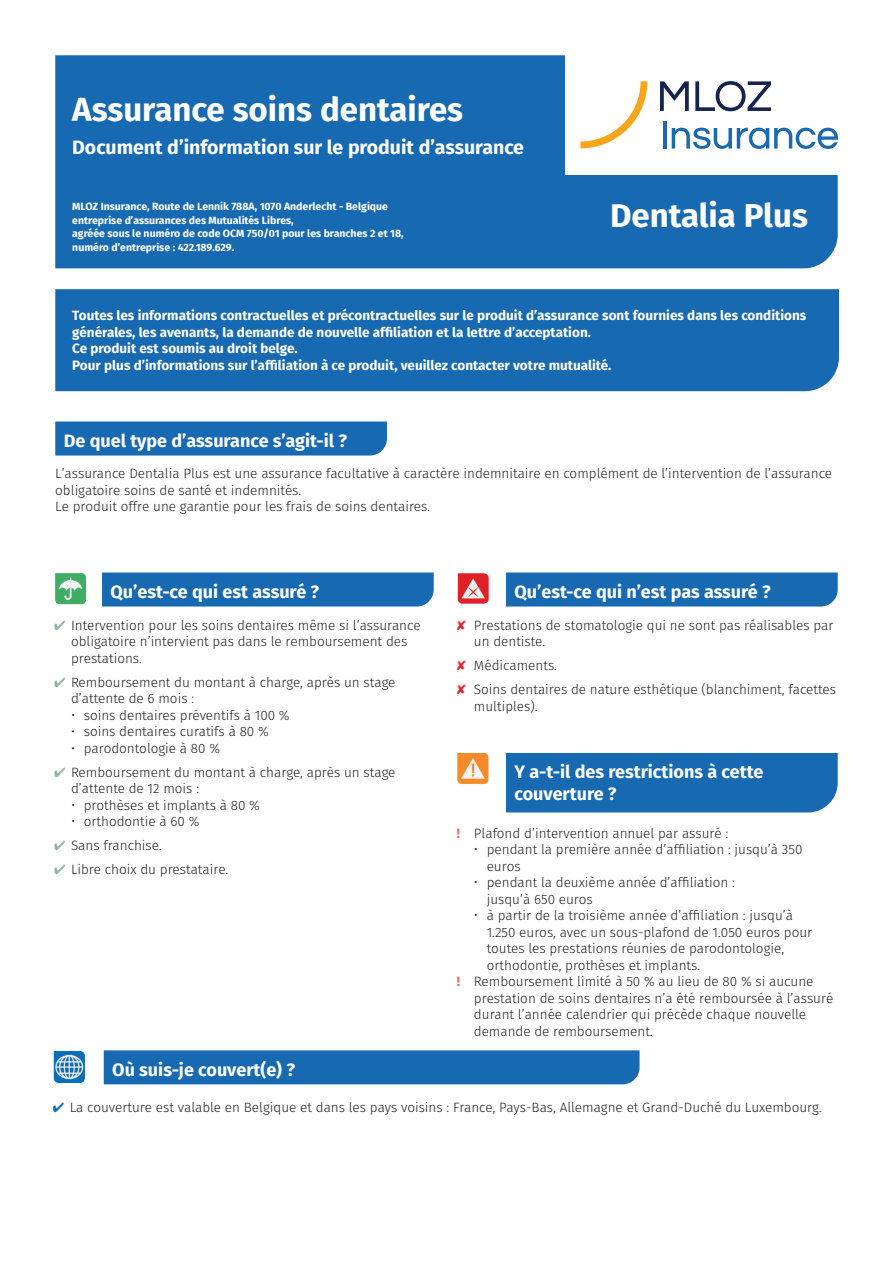
<style>
.page{position:relative;width:893px;height:1263px;background:#fff}
.page>*{position:absolute;margin:0;border:0;box-sizing:border-box;transform-origin:0 0}
.t1{font:700 33px "Fira Sans";color:#fff}
.t2{font:700 19.5px "Fira Sans";color:#fff}
.t3{font:700 18px/21.6px "Fira Sans";color:#fff}
.t4{font:300 13.5px/16.5px "Fira Sans";color:#231f20}
.t5{font:700 13.5px/16.5px "Fira Sans";color:#fff}
.t6{font:700 10.5px/13.5px "Fira Sans";color:#fff}
.s1{color:#91b79d}
.s2{color:#ee1d23}
.s3{font-weight:700;color:#f2695a}
.s4{color:#176ab1}
</style>
<div class="page">
<div style="left:55px;top:55px;width:783px;height:213px;background:#176ab1"></div>
<div style="left:55px;top:289px;width:784px;height:102px;background:#176ab1"></div>
<div style="left:55px;top:421px;width:332px;height:34px;background:#176ab1"></div>
<div style="left:102px;top:572px;width:332px;height:34px;background:#176ab1"></div>
<div style="left:506px;top:572px;width:332px;height:34px;background:#176ab1"></div>
<img style="left:55px;top:573px;width:32px;height:32px">
<img style="left:457px;top:573px;width:32px;height:31px">
<div style="left:506px;top:753px;width:332px;height:59px;background:#176ab1"></div>
<img style="left:457px;top:753px;width:32px;height:32px">
<div style="left:104px;top:1050px;width:535px;height:34px;background:#176ab1"></div>
<img style="left:53px;top:1052px;width:32px;height:31px">
<div style="left:566px;top:51px;width:283px;height:123px;background:#fff"></div>
<svg style="left:580px;top:81px;width:67px;height:67px"></svg>
<svg style="left:660px;top:81px;width:29px;height:30px"></svg>
<svg style="left:695px;top:81px;width:76px;height:30px"></svg>
<hr style="left:663px;top:121px;width:3px;height:28px;background:#176ab1">
<svg style="left:672px;top:128px;width:166px;height:21px"></svg>
<h1 class="t1" style="left:72px;top:82px;width:392px">Assurance soins dentaires</h1>
<h2 class="t2" style="left:72px;top:131px;width:453px">Document d’information sur le produit d’assurance</h2>
<p class="t6" style="left:72px;top:199px;width:333px">MLOZ Insurance, Route de Lennik 788A, 1070 Anderlecht - Belgique entreprise d’assurances des Mutualités Libres,<br>agréée sous le numéro de code OCM 750/01 pour les branches 2 et 18, numéro d’entreprise : 422.189.629.</p>
<h1 class="t1" style="left:610px;top:188px;width:199px">Dentalia Plus</h1>
<p class="t5" style="left:72px;top:306px;width:736px">Toutes les informations contractuelles et précontractuelles sur le produit d’assurance sont fournies dans les conditions générales, les avenants, la demande de nouvelle affiliation et la lettre d’acceptation.<br>Ce produit est soumis au droit belge.<br>Pour plus d’informations sur l’affiliation à ce produit, veuillez contacter votre mutualité.</p>
<h3 class="t3" style="left:64px;top:428px;width:285px">De quel type d’assurance s’agit-il ?</h3>
<p class="t4" style="left:55px;top:465px;width:778px">L’assurance Dentalia Plus est une assurance facultative à caractère indemnitaire en complément de l’intervention de l’assurance obligatoire soins de santé et indemnités.<br>Le produit offre une garantie pour les frais de soins dentaires.</p>
<h3 class="t3" style="left:111px;top:579px;width:210px">Qu’est-ce qui est assuré ?</h3>
<h3 class="t3" style="left:514px;top:579px;width:258px">Qu’est-ce qui n’est pas assuré ?</h3>
<p class="t4" style="left:71px;top:616px;width:351px;text-indent:-17px"><span class="s1">✔</span> Intervention pour les soins dentaires même si l’assurance obligatoire n’intervient pas dans le remboursement des prestations.</p>
<p class="t4" style="left:54px;top:673px;width:343px"><span class="s1">✔</span> Remboursement du montant à charge, après un stage</p>
<p class="t4" style="left:71px;top:690px;width:125px">d’attente de 6 mois :</p>
<p class="t4" style="left:84px;top:706px;width:207px">soins dentaires préventifs à 100 %</p>
<p class="t4" style="left:71px;top:723px;width:199px">• soins dentaires curatifs à 80 %</p>
<p class="t4" style="left:71px;top:739px;width:151px">• parodontologie à 80 %</p>
<p class="t4" style="left:54px;top:763px;width:343px"><span class="s1">✔</span> Remboursement du montant à charge, après un stage</p>
<p class="t4" style="left:71px;top:780px;width:130px">d’attente de 12 mois :</p>
<p class="t4" style="left:84px;top:796px;width:178px">prothèses et implants à 80 %</p>
<p class="t4" style="left:84px;top:813px;width:117px">orthodontie à 60 %</p>
<p class="t4" style="left:54px;top:837px;width:109px"><span class="s1">✔</span> Sans franchise.</p>
<p class="t4" style="left:54px;top:861px;width:176px"><span class="s1">✔</span> Libre choix du prestataire.</p>
<p class="t4" style="left:474px;top:617px;width:361px;text-indent:-17px"><span class="s2">✘</span> Prestations de stomatologie qui ne sont pas réalisables par un dentiste.</p>
<p class="t4" style="left:457px;top:653px;width:381px;line-height:24px"><span class="s2">✘</span> Médicaments.<br><span class="s2">✘</span> Soins dentaires de nature esthétique (blanchiment, facettes</p>
<p class="t4" style="left:474px;top:698px;width:65px">multiples).</p>
<h3 class="t3" style="left:514px;top:760px;width:250px">Y a-t-il des restrictions à cette couverture ?</h3>
<p class="t4" style="left:457px;top:825px;width:273px"><span class="s3">!</span> Plafond d’intervention annuel par assuré :</p>
<p class="t4" style="left:487px;top:841px;width:317px">pendant la première année d’affiliation : jusqu’à 350</p>
<p class="t4" style="left:487px;top:858px;width:35px">euros</p>
<p class="t4" style="left:487px;top:874px;width:250px">pendant la deuxième année d’affiliation :</p>
<p class="t4" style="left:487px;top:891px;width:108px">jusqu’à 650 euros</p>
<p class="t4" style="left:487px;top:907px;width:308px">à partir de la troisième année d’affiliation : jusqu’à</p>
<p class="t4" style="left:487px;top:924px;width:327px">1.250 euros, avec un sous-plafond de 1.050 euros pour</p>
<p class="t4" style="left:487px;top:940px;width:299px">toutes les prestations réunies de parodontologie,</p>
<p class="t4" style="left:487px;top:957px;width:215px">orthodontie, prothèses et implants.</p>
<p class="t4" style="left:457px;top:973px;width:358px"><span class="s3">!</span> Remboursement limité à 50 % au lieu de 80 % si aucune</p>
<p class="t4" style="left:474px;top:989px;width:361px">prestation de soins dentaires n’a été remboursée à l’assuré</p>
<p class="t4" style="left:474px;top:1006px;width:334px">durant l’année calendrier qui précède chaque nouvelle</p>
<p class="t4" style="left:474px;top:1022px;width:180px">demande de remboursement.</p>
<h3 class="t3" style="left:112px;top:1057px;width:184px">Où suis-je couvert(e) ?</h3>
<p class="t4" style="left:53px;top:1099px;width:771px"><span class="s4">✔</span> La couverture est valable en Belgique et dans les pays voisins : France, Pays-Bas, Allemagne et Grand-Duché du Luxembourg.</p>
</div>
